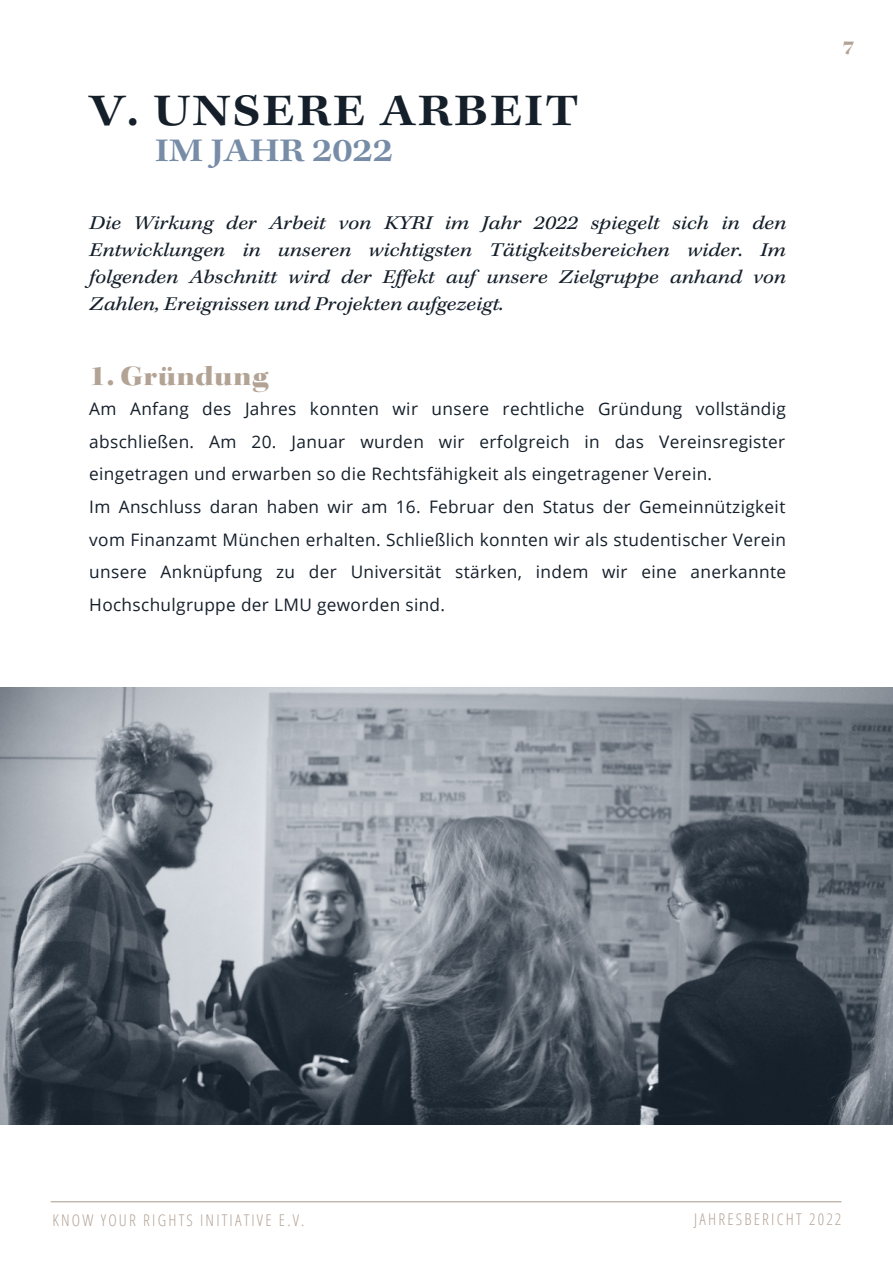
<style>
.page{position:relative;width:893px;height:1264px;background:#fff}
.page>*{position:absolute;margin:0;border:0;box-sizing:border-box;transform-origin:0 0}
.t1{font:600 expanded 45px "Kepler Std";letter-spacing:.05em;color:#141f2a}
.t2{font:600 expanded 33px "Kepler Std";color:#778ca7}
.t3{font:27.75px "Kepler Std Black Ext Disp";letter-spacing:.02em;color:#b3a395}
.t4{font:italic expanded 19.5px/27px "Kepler Std";color:#141f2a;text-align:justify}
.t5{font:19.5px "Kepler Std Black Ext Disp";color:#b3a395}
.t6{font:17.25px/32.5px "Open Sans";letter-spacing:.02em;color:#141f2a}
.t7{font:300 16.2px "Open Sans Condensed";letter-spacing:.135em;color:#b3a395}
</style>
<div class="page">
<hr style="left:51px;top:1201px;width:790px;height:1px;background:#b3a395">
<img style="left:0;top:687px;width:892px;height:437px">
<h1 class="t1" style="left:89px;top:94px;width:491px">V. UNSERE ARBEIT</h1>
<h2 class="t2" style="left:155px;top:138px;width:239px">IM JAHR 2022</h2>
<p class="t4" style="left:89px;top:212px;width:698px">Die Wirkung der Arbeit von KYRI im Jahr 2022 spiegelt sich in den Entwicklungen in unseren wichtigsten Tätigkeitsbereichen wider. Im folgenden Abschnitt wird der Ef ekt auf unsere Zielgruppe anhand von Zahlen, Ereignissen und Projekten aufgezeigt.</p>
<h3 class="t3" style="left:89px;top:365px;width:180px">1. Gründung</h3>
<p class="t6" style="left:89px;top:392px;width:698px">Am Anfang des Jahres konnten wir unsere rechtliche Gründung vollständig abschließen. Am 20. Januar wurden wir erfolgreich in das Vereinsregister eingetragen und erwarben so die Rechtsfähigkeit als eingetragener Verein.<br>Im Anschluss daran haben wir am 16. Februar den Status der Gemeinnützigkeit vom Finanzamt München erhalten. Schließlich konnten wir als studentischer Verein unsere Anknüpfung zu der Universität stärken, indem wir eine anerkannte Hochschulgruppe der LMU geworden sind.</p>
<p class="t5" style="left:842px;top:40px;width:13px">7</p>
<p class="t7" style="left:52px;top:1208px;width:254px">KNOW YOUR RIGHTS INITIATIVE E.V.</p>
<p class="t7" style="left:694px;top:1207px;width:149px">JAHRESBERICHT 2022</p>
</div>
